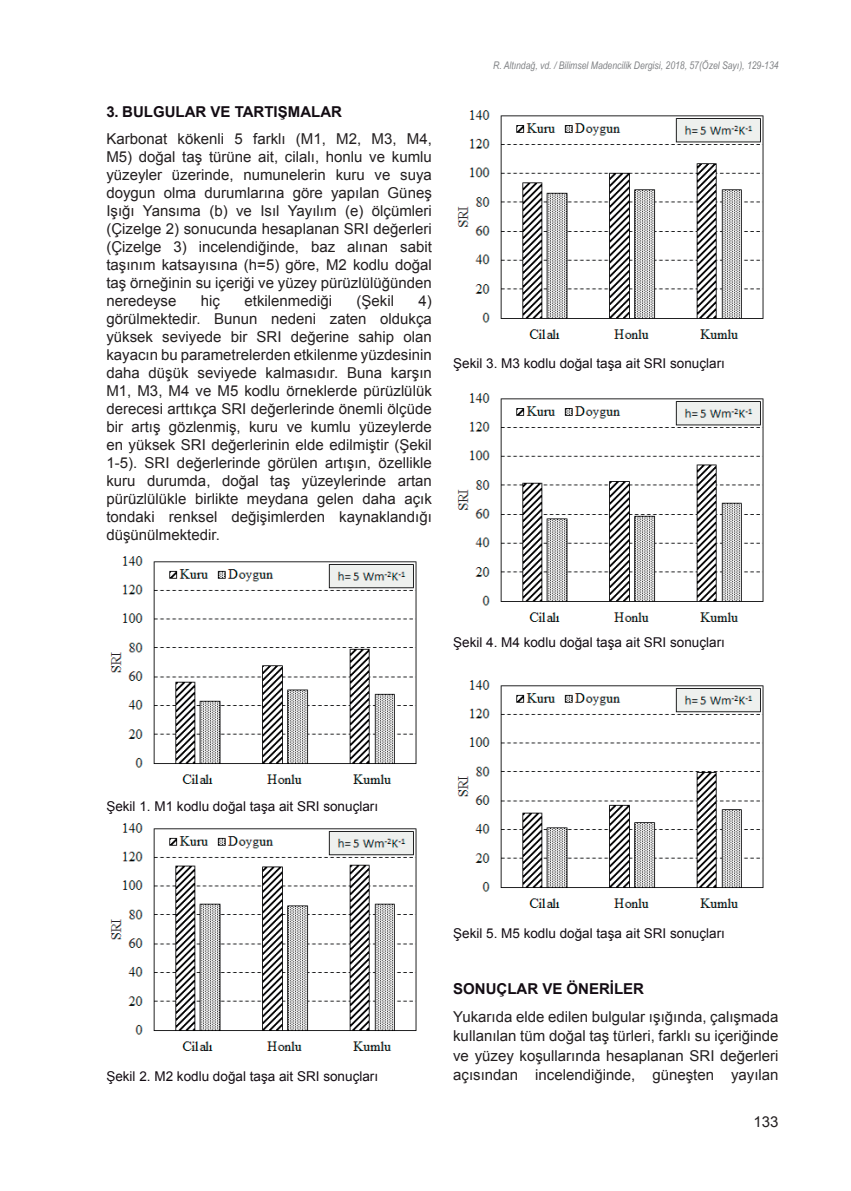
<style>
.page{position:relative;width:851px;height:1191px;background:#fff}
.page>*{position:absolute;margin:0;border:0;box-sizing:border-box;transform-origin:0 0}
.t1{font:15px/18px "Arial";color:#231f20;text-align:justify}
.t2{font:700 15px "Arial";color:#130c13}
.t3{font:13.5px "Arial";color:#130c13}
.t4{font:italic 10.5px "Arial Narrow";color:#808285}
</style>
<div class="page">
<img style="left:110px;top:556px;width:307px;height:228px">
<img style="left:110px;top:823px;width:307px;height:228px">
<img style="left:457px;top:110px;width:307px;height:229px">
<img style="left:457px;top:393px;width:307px;height:229px">
<img style="left:457px;top:680px;width:307px;height:228px">
<p class="t2" style="left:106px;top:102px;width:237px">3. BULGULAR VE TARTIŞMALAR</p>
<p class="t1" style="left:106px;top:130px;width:327px">Karbonat kökenli 5 farklı (M1, M2, M3, M4, M5) doğal taş türüne ait, cilalı, honlu ve kumlu yüzeyler üzerinde, numunelerin kuru ve suya doygun olma durumlarına göre yapılan Güneş Işığı Yansıma (b) ve Isıl Yayılım (e) ölçümleri (Çizelge 2) sonucunda hesaplanan SRI değerleri (Çizelge 3) incelendiğinde, baz alınan sabit taşınım katsayısına (h=5) göre, M2 kodlu doğal taş örneğinin su içeriği ve yüzey pürüzlülüğünden neredeyse</p>
<p class="t1" style="left:106px;top:292px;width:327px;text-indent:312px">4) görülmektedir. Bunun nedeni zaten oldukça yüksek seviyede bir SRI değerine sahip olan kayacın bu parametrelerden etkilenme yüzdesinin daha düşük seviyede kalmasıdır. Buna karşın M1, M3, M4 ve M5 kodlu örneklerde pürüzlülük derecesi arttıkça SRI değerlerinde önemli ölçüde bir artış gözlenmiş, kuru ve kumlu yüzeylerde en yüksek SRI değerlerinin elde edilmiştir (Şekil 1-5). SRI değerlerinde görülen artışın, özellikle kuru durumda, doğal taş yüzeylerinde artan pürüzlülükle birlikte meydana gelen daha açık tondaki renksel değişimlerden kaynaklandığı düşünülmektedir.</p>
<p class="t1" style="left:201px;top:292px;width:21px">hiç</p>
<p class="t1" style="left:244px;top:292px;width:89px">etkilenmediği</p>
<p class="t1" style="left:356px;top:292px;width:39px">(Şekil</p>
<p class="t4" style="left:493px;top:58px;width:287px">R. Altındağ, vd. / Bilimsel Madencilik Dergisi, 2018, 57(Özel Sayı), 129-134</p>
<p class="t3" style="left:453px;top:355px;width:273px">Şekil 3. M3 kodlu doğal taşa ait SRI sonuçları</p>
<p class="t3" style="left:453px;top:634px;width:273px">Şekil 4. M4 kodlu doğal taşa ait SRI sonuçları</p>
<p class="t3" style="left:106px;top:797px;width:273px">Şekil 1. M1 kodlu doğal taşa ait SRI sonuçları</p>
<p class="t3" style="left:106px;top:1067px;width:273px">Şekil 2. M2 kodlu doğal taşa ait SRI sonuçları</p>
<p class="t3" style="left:453px;top:924px;width:273px">Şekil 5. M5 kodlu doğal taşa ait SRI sonuçları</p>
<p class="t2" style="left:453px;top:978px;width:192px">SONUÇLAR VE ÖNERİLER</p>
<p class="t1" style="left:453px;top:1006px;width:327px;line-height:19.5px">Yukarıda elde edilen bulgular ışığında, çalışmada kullanılan tüm doğal taş türleri, farklı su içeriğinde ve yüzey koşullarında hesaplanan SRI değerleri açısından incelendiğinde, güneşten yayılan</p>
<p class="t1" style="left:753px;top:1113px;width:27px">133</p>
</div>
